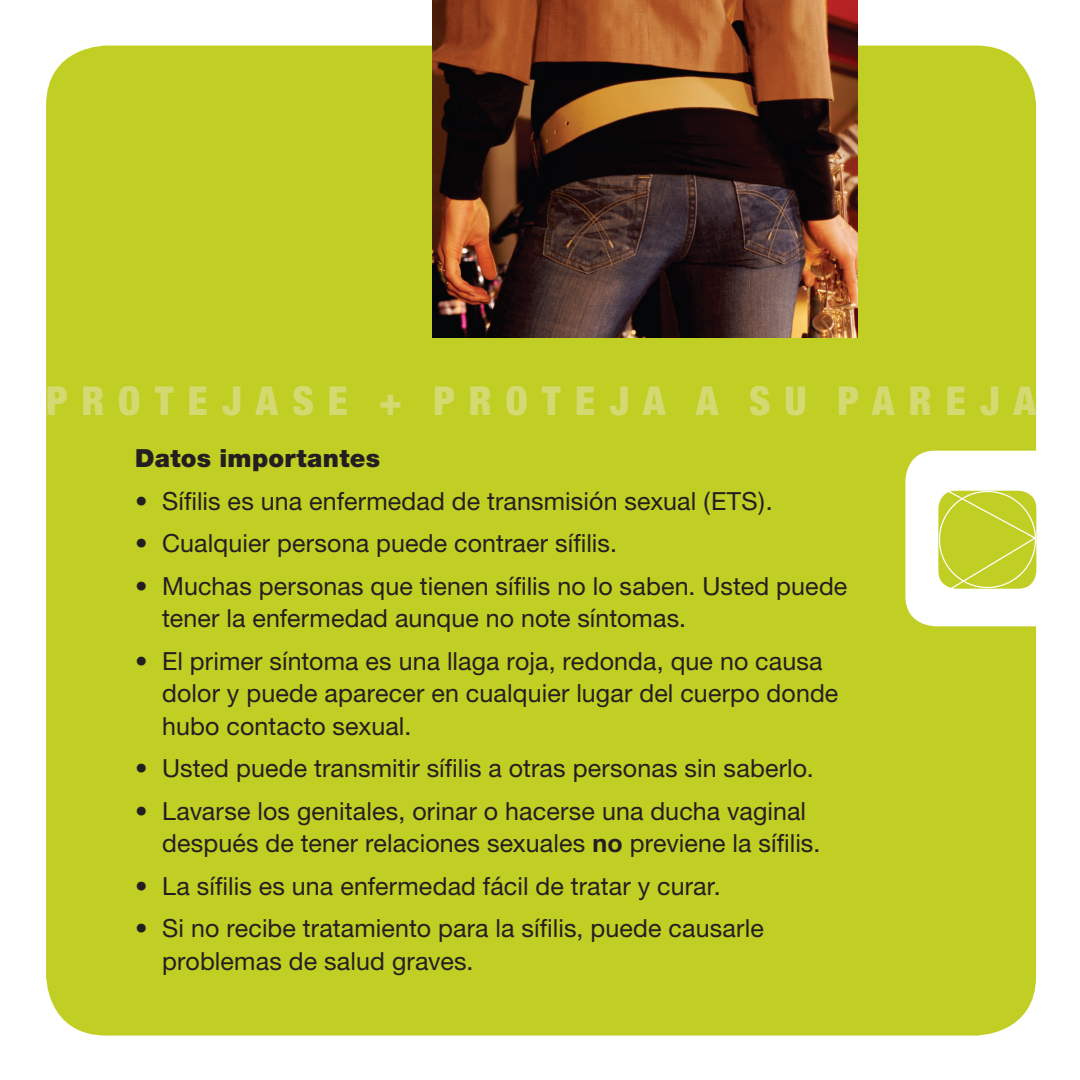
<style>
.page{position:relative;width:1080px;height:1080px;background:#fff}
.page>*{position:absolute;margin:0;border:0;box-sizing:border-box;transform-origin:0 0}
.t1{font:900 condensed 40px "Helvetica Neue";letter-spacing:.355em;color:#d4da71}
.t2{font:25px/32.5px "Helvetica Neue";letter-spacing:.005em;color:#231f20}
.t3{font:900 25px "Helvetica Neue";letter-spacing:.01em;color:#231f20}
.s1{font-weight:700}
</style>
<div class="page">
<div style="left:46px;top:46px;width:990px;height:990px;background:#c1ce23;border-radius:60px"></div>
<div style="left:905px;top:451px;width:168px;height:175px;background:#fff;border-radius:30px"></div>
<svg style="left:938px;top:490px;width:99px;height:99px;background:#c7d33b"></svg>
<img style="left:432px;top:0;width:425px;height:338px">
<p class="t1" style="left:46px;top:376px;width:991px">PROTEJASE + PROTEJA A SU PAREJA</p>
<h2 class="t3" style="left:135px;top:443px;width:246px">Datos importantes</h2>
<p class="t2" style="left:135px;top:484px;width:639px">• Sífilis es una enfermedad de transmisión sexual (ETS).</p>
<p class="t2" style="left:135px;top:527px;width:483px">• Cualquier persona puede contraer sífilis.</p>
<p class="t2" style="left:162px;top:569px;width:687px;text-indent:-27px">• Muchas personas que tienen sífilis no lo saben. Usted puede tener la enfermedad aunque no note síntomas.</p>
<p class="t2" style="left:162px;top:644px;width:678px;text-indent:-27px">• El primer síntoma es una llaga roja, redonda, que no causa dolor y puede aparecer en cualquier lugar del cuerpo donde hubo contacto sexual.</p>
<p class="t2" style="left:135px;top:752px;width:680px">• Usted puede transmitir sífilis a otras personas sin saberlo.</p>
<p class="t2" style="left:162px;top:794px;width:660px;text-indent:-27px">• Lavarse los genitales, orinar o hacerse una ducha vaginal después de tener relaciones sexuales <span class="s1">no</span> previene la sífilis.</p>
<p class="t2" style="left:135px;top:869px;width:587px">• La sífilis es una enfermedad fácil de tratar y curar.</p>
<p class="t2" style="left:162px;top:912px;width:603px;text-indent:-27px">• Si no recibe tratamiento para la sífilis, puede causarle problemas de salud graves.</p>
</div>
